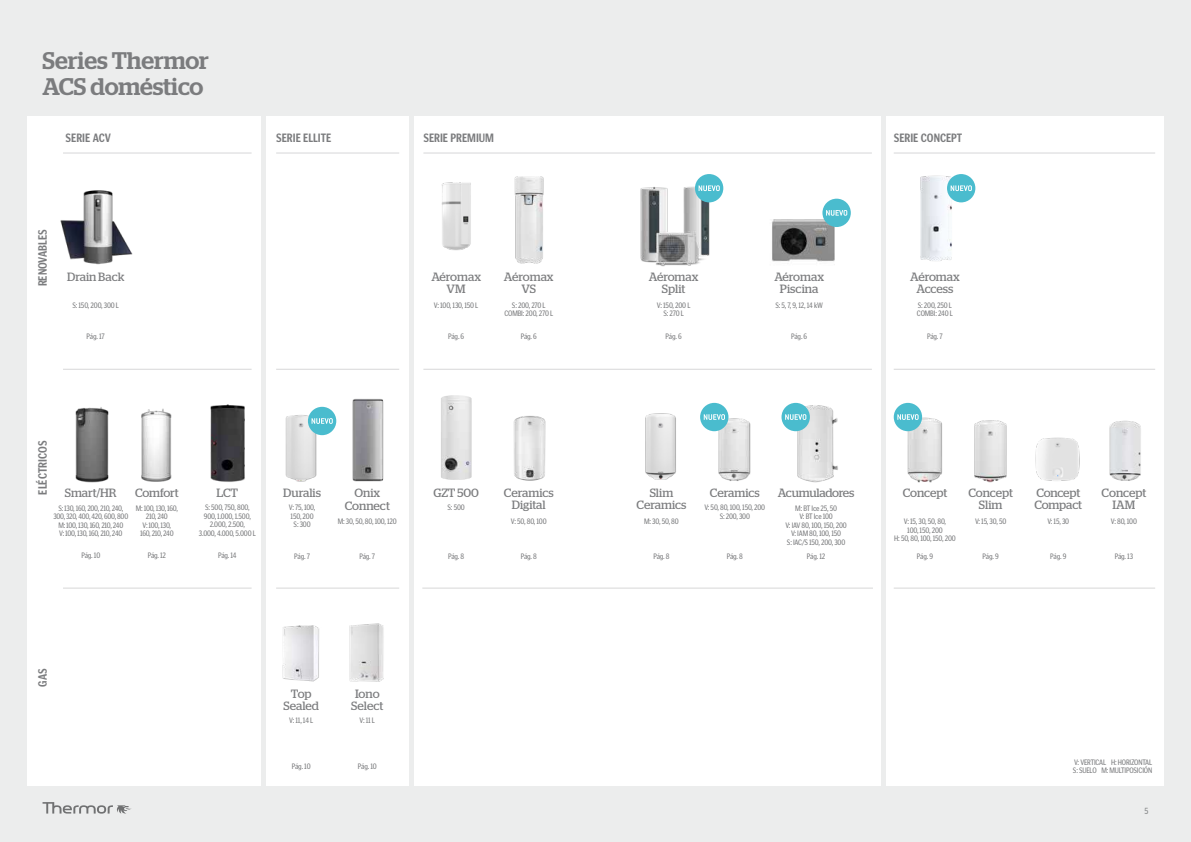
<style>
.page{position:relative;width:1191px;height:842px;background:#eceded}
.page>*{position:absolute;margin:0;border:0;box-sizing:border-box;transform-origin:0 0}
.t1{font:500 24px/26px "Stag";letter-spacing:-.005em;color:#7b7c7e}
.t2{font:12px/12px "Stag";letter-spacing:-.005em;color:#7b7c7e;text-align:center}
.t3{font:700 condensed 12px "Poynter Gothic Text";color:#7b7c7e}
.t4{font:12px "Stag";letter-spacing:-.025em;color:#7b7c7e}
.t5{font:9px "Poynter Gothic Text Condensed";color:#848687}
.t6{font:8px/8.5px "Poynter Gothic Text Condensed";letter-spacing:-.02em;color:#7b7c7e;text-align:center}
</style>
<div class="page">
<div style="left:27px;top:116px;width:234px;height:669px;background:#fff"></div>
<img style="left:210px;top:404px;width:35px;height:78px">
<div style="left:266px;top:116px;width:142px;height:669px;background:#fff"></div>
<div style="left:886px;top:116px;width:277px;height:669px;background:#fff"></div>
<div style="left:414px;top:116px;width:466px;height:669px;background:#fff"></div>
<img style="left:906px;top:416px;width:36px;height:67px">
<img style="left:513px;top:416px;width:33px;height:65px">
<img style="left:718px;top:416px;width:33px;height:65px">
<img style="left:645px;top:413px;width:31px;height:67px">
<img style="left:441px;top:395px;width:31px;height:85px">
<hr style="left:423px;top:153px;width:449px;height:1px;background:#7b7c7e">
<hr style="left:423px;top:369px;width:449px;height:1px;background:#7b7c7e">
<hr style="left:422px;top:588px;width:451px;height:1px;background:#7b7c7e">
<img style="left:791px;top:404px;width:47px;height:79px">
<img style="left:352px;top:398px;width:32px;height:84px">
<img style="left:441px;top:182px;width:30px;height:69px">
<img style="left:640px;top:186px;width:72px;height:81px">
<img style="left:772px;top:219px;width:62px;height:43px">
<img style="left:285px;top:414px;width:32px;height:68px">
<img style="left:282px;top:625px;width:37px;height:57px">
<img style="left:349px;top:623px;width:35px;height:59px">
<hr style="left:276px;top:153px;width:123px;height:1px;background:#7b7c7e">
<hr style="left:63px;top:153px;width:189px;height:1px;background:#7b7c7e">
<hr style="left:893px;top:153px;width:262px;height:1px;background:#7b7c7e">
<hr style="left:276px;top:369px;width:123px;height:1px;background:#7b7c7e">
<hr style="left:63px;top:369px;width:189px;height:1px;background:#7b7c7e">
<hr style="left:893px;top:369px;width:262px;height:1px;background:#7b7c7e">
<hr style="left:276px;top:588px;width:123px;height:1px;background:#7b7c7e">
<hr style="left:63px;top:588px;width:189px;height:1px;background:#7b7c7e">
<hr style="left:893px;top:588px;width:262px;height:1px;background:#7b7c7e">
<img style="left:514px;top:176px;width:30px;height:88px">
<img style="left:920px;top:175px;width:32px;height:86px">
<img style="left:60px;top:190px;width:73px;height:75px">
<img style="left:75px;top:407px;width:34px;height:76px">
<img style="left:141px;top:408px;width:31px;height:74px">
<img style="left:974px;top:420px;width:33px;height:63px">
<img style="left:1109px;top:420px;width:32px;height:61px">
<svg style="left:43px;top:802px;width:88px;height:12px"></svg>
<div style="left:700px;top:403px;width:28px;height:28px;background:#4abcce;border-radius:50%"></div>
<svg style="left:703px;top:414px;width:22px;height:6px"></svg>
<div style="left:781px;top:403px;width:29px;height:28px;background:#4abcce;border-radius:50%"></div>
<svg style="left:785px;top:414px;width:21px;height:6px"></svg>
<div style="left:893px;top:403px;width:29px;height:28px;background:#4abcce;border-radius:50%"></div>
<svg style="left:897px;top:414px;width:21px;height:6px"></svg>
<div style="left:822px;top:199px;width:28px;height:28px;background:#4abcce;border-radius:50%"></div>
<svg style="left:826px;top:210px;width:21px;height:6px"></svg>
<div style="left:947px;top:174px;width:28px;height:28px;background:#4abcce;border-radius:50%"></div>
<svg style="left:950px;top:185px;width:21px;height:6px"></svg>
<div style="left:308px;top:407px;width:28px;height:28px;background:#4abcce;border-radius:50%"></div>
<svg style="left:311px;top:418px;width:22px;height:6px"></svg>
<div style="left:695px;top:174px;width:28px;height:28px;background:#4abcce;border-radius:50%"></div>
<svg style="left:698px;top:185px;width:22px;height:6px"></svg>
<img style="left:1035px;top:437px;width:45px;height:44px">
<h1 class="t1" style="left:43px;top:48px;width:168px">Series Thermor<br>ACS doméstico</h1>
<h2 class="t3" style="left:66px;top:132px;width:47px">SERIE ACV</h2>
<h2 class="t3" style="left:276px;top:132px;width:57px">SERIE ELLITE</h2>
<h2 class="t3" style="left:423px;top:132px;width:72px">SERIE PREMIUM</h2>
<h2 class="t3" style="left:893px;top:132px;width:70px">SERIE CONCEPT</h2>
<h2 class="t3" style="left:36px;top:286px;width:59px;rotate:-90deg">RENOVABLES</h2>
<h2 class="t2" style="left:67px;top:271px;width:59px">Drain Back</h2>
<p class="t6" style="left:72px;top:301px;width:48px">S: 150, 200, 300 L</p>
<p class="t6" style="left:87px;top:332px;width:20px">Pág. 17</p>
<h2 class="t2" style="left:431px;top:271px;width:51px">Aéromax<br>VM</h2>
<h2 class="t2" style="left:504px;top:271px;width:51px">Aéromax<br>VS</h2>
<p class="t6" style="left:434px;top:301px;width:46px">V: 100, 130, 150 L</p>
<p class="t6" style="left:504px;top:301px;width:50px">S: 200, 270 L<br>COMBI: 200, 270 L</p>
<p class="t6" style="left:448px;top:332px;width:18px">Pág. 6</p>
<p class="t6" style="left:521px;top:332px;width:18px">Pág. 6</p>
<h2 class="t2" style="left:649px;top:271px;width:51px">Aéromax<br>Split</h2>
<p class="t6" style="left:665px;top:332px;width:18px">Pág. 6</p>
<p class="t6" style="left:657px;top:301px;width:35px">V: 150, 200 L<br>S: 270 L</p>
<h2 class="t2" style="left:774px;top:271px;width:51px">Aéromax<br>Piscina</h2>
<p class="t6" style="left:775px;top:301px;width:49px">S: 5, 7, 9, 12, 14 kW</p>
<p class="t6" style="left:791px;top:332px;width:18px">Pág. 6</p>
<h2 class="t2" style="left:910px;top:271px;width:51px">Aéromax<br>Access</h2>
<p class="t6" style="left:917px;top:301px;width:37px;text-align:left">S: 200, 250 L<br>COMBI: 240 L</p>
<p class="t6" style="left:927px;top:332px;width:17px">Pág. 7</p>
<h2 class="t3" style="left:36px;top:494px;width:55px;rotate:-90deg">ELÉCTRICOS</h2>
<h2 class="t2" style="left:65px;top:486px;width:53px">Smart/HR</h2>
<h2 class="t2" style="left:135px;top:486px;width:45px">Comfort</h2>
<h2 class="t2" style="left:216px;top:487px;width:23px">LCT</h2>
<p class="t6" style="left:53px;top:504px;width:76px">S: 130, 160, 200, 210, 240,<br>300, 320, 400, 420, 600, 800<br>M: 100, 130, 160, 210, 240<br>V: 100, 130, 160, 210, 240</p>
<p class="t6" style="left:136px;top:504px;width:44px">M: 100, 130, 160,<br>210, 240<br>V: 100, 130,<br>160, 210, 240</p>
<p class="t6" style="left:199px;top:503px;width:58px">S: 500, 750, 800,<br>900, 1.000, 1.500,<br>2.000, 2.500,<br>3.000, 4.000, 5.000 L</p>
<h2 class="t2" style="left:283px;top:487px;width:39px">Duralis</h2>
<p class="t6" style="left:289px;top:503px;width:28px">V: 75, 100,<br>150, 200<br>S: 300</p>
<h2 class="t2" style="left:345px;top:486px;width:47px;line-height:13px">Onix<br>Connect</h2>
<p class="t6" style="left:338px;top:517px;width:60px">M: 30, 50, 80, 100, 120</p>
<h2 class="t2" style="left:433px;top:487px;width:47px">GZT 500</h2>
<p class="t6" style="left:447px;top:503px;width:19px">S: 500</p>
<h2 class="t2" style="left:504px;top:487px;width:51px">Ceramics<br>Digital</h2>
<p class="t6" style="left:511px;top:517px;width:37px">V: 50, 80, 100</p>
<h2 class="t2" style="left:636px;top:487px;width:51px">Slim<br>Ceramics</h2>
<p class="t6" style="left:644px;top:517px;width:36px">M: 30, 50, 80</p>
<h2 class="t2" style="left:710px;top:487px;width:51px">Ceramics</h2>
<p class="t6" style="left:704px;top:503px;width:62px">V: 50, 80, 100, 150, 200<br>S: 200, 300</p>
<h2 class="t4" style="left:778px;top:486px;width:78px">Acumuladores</h2>
<p class="t6" style="left:785px;top:504px;width:63px">M: BT Ice 25, 50<br>V: BT Ice 100<br>V: IAV 80, 100, 150, 200<br>V: IAM 80, 100, 150<br>S: IAC/S 150, 200, 300</p>
<h2 class="t2" style="left:902px;top:487px;width:46px">Concept</h2>
<p class="t6" style="left:894px;top:517px;width:63px">V: 15, 30, 50, 80,<br>100, 150, 200<br>H: 50, 80, 100, 150, 200</p>
<h2 class="t2" style="left:968px;top:487px;width:46px">Concept<br>Slim</h2>
<p class="t6" style="left:975px;top:517px;width:33px">V: 15, 30, 50</p>
<h2 class="t2" style="left:1034px;top:487px;width:49px;text-align:left">Concept<br>Compact</h2>
<p class="t6" style="left:1047px;top:517px;width:23px">V: 15, 30</p>
<h2 class="t2" style="left:1101px;top:487px;width:46px">Concept<br>IAM</h2>
<p class="t6" style="left:1110px;top:517px;width:28px">V: 80, 100</p>
<p class="t6" style="left:81px;top:551px;width:20px">Pág. 10</p>
<p class="t6" style="left:148px;top:551px;width:20px">Pág. 12</p>
<p class="t6" style="left:218px;top:551px;width:20px">Pág. 14</p>
<p class="t6" style="left:294px;top:552px;width:17px">Pág. 7</p>
<p class="t6" style="left:359px;top:552px;width:17px">Pág. 7</p>
<p class="t6" style="left:448px;top:552px;width:18px">Pág. 8</p>
<p class="t6" style="left:520px;top:552px;width:18px">Pág. 8</p>
<p class="t6" style="left:653px;top:552px;width:18px">Pág. 8</p>
<p class="t6" style="left:726px;top:552px;width:18px">Pág. 8</p>
<p class="t6" style="left:807px;top:552px;width:20px">Pág. 12</p>
<p class="t6" style="left:917px;top:552px;width:18px">Pág. 9</p>
<p class="t6" style="left:982px;top:552px;width:18px">Pág. 9</p>
<p class="t6" style="left:1050px;top:552px;width:18px">Pág. 9</p>
<p class="t6" style="left:1114px;top:552px;width:20px">Pág. 13</p>
<h2 class="t3" style="left:36px;top:687px;width:20px;rotate:-90deg">GAS</h2>
<h2 class="t2" style="left:283px;top:688px;width:37px">Top<br>Sealed</h2>
<h2 class="t2" style="left:351px;top:688px;width:34px">Iono<br>Select</h2>
<p class="t6" style="left:289px;top:716px;width:25px">V: 11, 14 L</p>
<p class="t6" style="left:359px;top:716px;width:17px">V: 11 L</p>
<p class="t6" style="left:292px;top:762px;width:20px">Pág. 10</p>
<p class="t6" style="left:358px;top:762px;width:20px">Pág. 10</p>
<p class="t6" style="left:1073px;top:758px;width:81px;line-height:8px;text-align:left">V: VERTICAL H: HORIZONTAL<br>S: SUELO M: MULTIPOSICIÓN</p>
<p class="t5" style="left:1144px;top:806px;width:5px">5</p>
</div>
